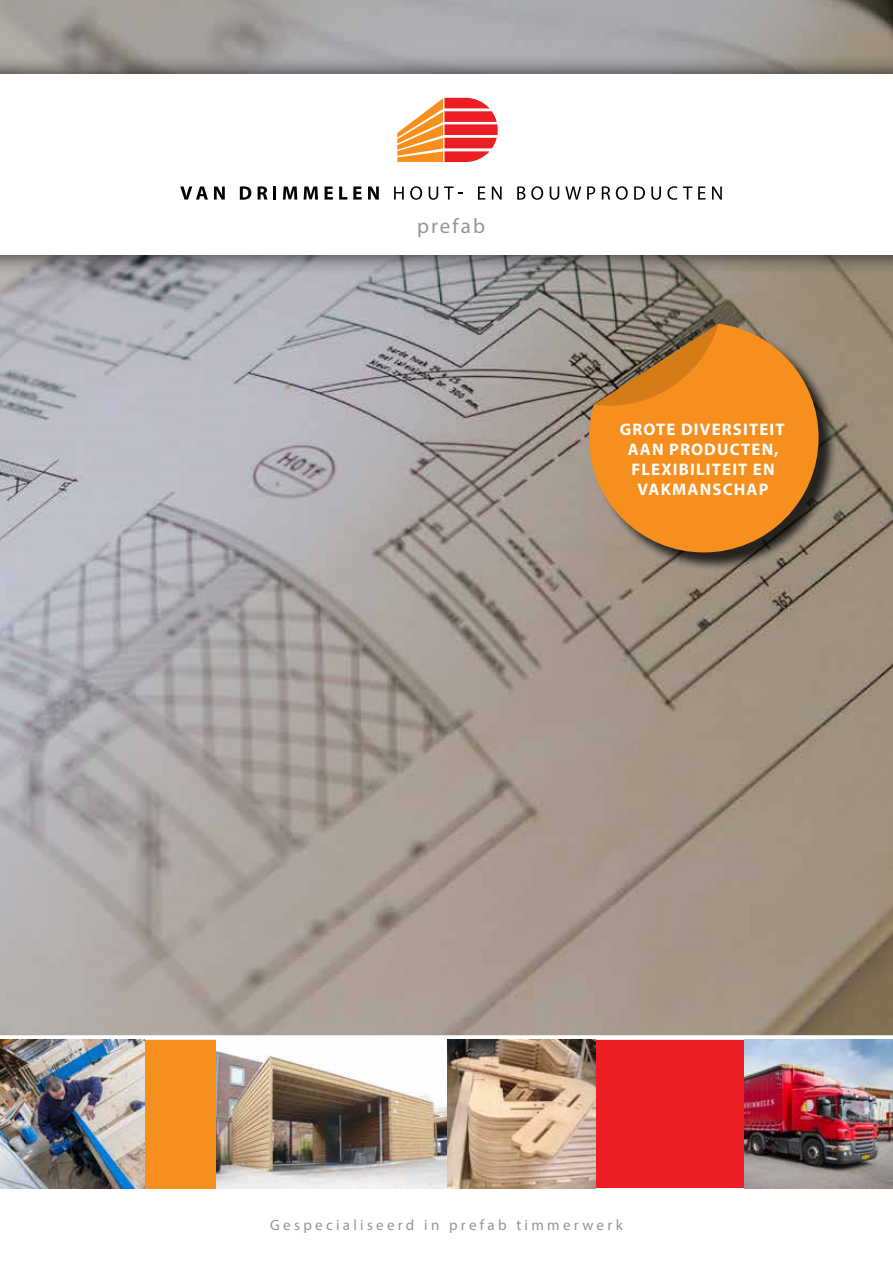
<style>
.page{position:relative;width:893px;height:1263px;background:#fff}
.page>*{position:absolute;margin:0;border:0;box-sizing:border-box;transform-origin:0 0}
.algemeen{font:21px "Myriad Pro";letter-spacing:.1em;color:#939598}
.tussenkopje{font:700 16.8px/20.1px "Myriad Pro";letter-spacing:.07em;color:#fff;text-align:center}
.t1{font:15px "Myriad Pro";letter-spacing:.22em;color:#939598}
</style>
<div class="page">
<img style="left:0;top:0;width:893px;height:1035px">
<div style="left:595px;top:1040px;width:149px;height:148px;background:#ed1d24"></div>
<div style="left:0;top:54px;width:893px;height:221px;background:#000;opacity:.75"></div>
<div style="left:0;top:74px;width:893px;height:181px;background:#fff"></div>
<div style="left:144px;top:1040px;width:72px;height:148px;background:#f78f1e"></div>
<img style="left:0;top:1040px;width:144px;height:148px">
<img style="left:216px;top:1040px;width:379px;height:148px">
<img style="left:744px;top:1040px;width:149px;height:148px">
<div style="left:591px;top:327px;width:246px;height:244px;background:#000;opacity:.75"></div>
<svg style="left:589px;top:324px;width:230px;height:228px;background:#dd892c"></svg>
<svg style="left:594px;top:324px;width:125px;height:87px;background:#b37b3d"></svg>
<svg style="left:180px;top:186px;width:28px;height:14px"></svg>
<svg style="left:214px;top:186px;width:11px;height:14px"></svg>
<svg style="left:240px;top:186px;width:11px;height:14px"></svg>
<svg style="left:258px;top:186px;width:9px;height:14px"></svg>
<hr style="left:273px;top:186px;width:3px;height:14px;background:#000">
<svg style="left:283px;top:186px;width:14px;height:14px"></svg>
<svg style="left:304px;top:186px;width:14px;height:14px"></svg>
<svg style="left:325px;top:186px;width:8px;height:14px"></svg>
<svg style="left:339px;top:186px;width:8px;height:14px"></svg>
<svg style="left:353px;top:186px;width:9px;height:14px"></svg>
<svg style="left:368px;top:186px;width:11px;height:14px"></svg>
<svg style="left:394px;top:186px;width:10px;height:14px"></svg>
<svg style="left:410px;top:186px;width:12px;height:14px"></svg>
<svg style="left:429px;top:186px;width:9px;height:14px"></svg>
<svg style="left:444px;top:186px;width:19px;height:14px"></svg>
<svg style="left:478px;top:186px;width:7px;height:14px"></svg>
<svg style="left:492px;top:186px;width:10px;height:14px"></svg>
<svg style="left:517px;top:186px;width:8px;height:14px"></svg>
<svg style="left:531px;top:186px;width:12px;height:14px"></svg>
<svg style="left:550px;top:186px;width:9px;height:14px"></svg>
<svg style="left:565px;top:186px;width:16px;height:14px"></svg>
<svg style="left:587px;top:186px;width:8px;height:14px"></svg>
<svg style="left:602px;top:186px;width:8px;height:14px"></svg>
<svg style="left:616px;top:186px;width:12px;height:14px"></svg>
<svg style="left:634px;top:186px;width:11px;height:14px"></svg>
<svg style="left:651px;top:186px;width:10px;height:14px"></svg>
<svg style="left:667px;top:186px;width:10px;height:14px"></svg>
<svg style="left:683px;top:186px;width:9px;height:14px"></svg>
<svg style="left:698px;top:186px;width:7px;height:14px"></svg>
<svg style="left:712px;top:186px;width:10px;height:14px"></svg>
<svg style="left:397px;top:98px;width:101px;height:64px"></svg>
<p class="algemeen" style="left:417px;top:213px;width:69px">prefab</p>
<p class="tussenkopje" style="left:620px;top:418px;width:166px">GROTE DIVERSITEIT<br>AAN PRODUCTEN,<br>FLEXIBILITEIT EN<br>VAKMANSCHAP</p>
<p class="t1" style="left:270px;top:1216px;width:354px">Gespecialiseerd in prefab timmerwerk</p>
</div>
